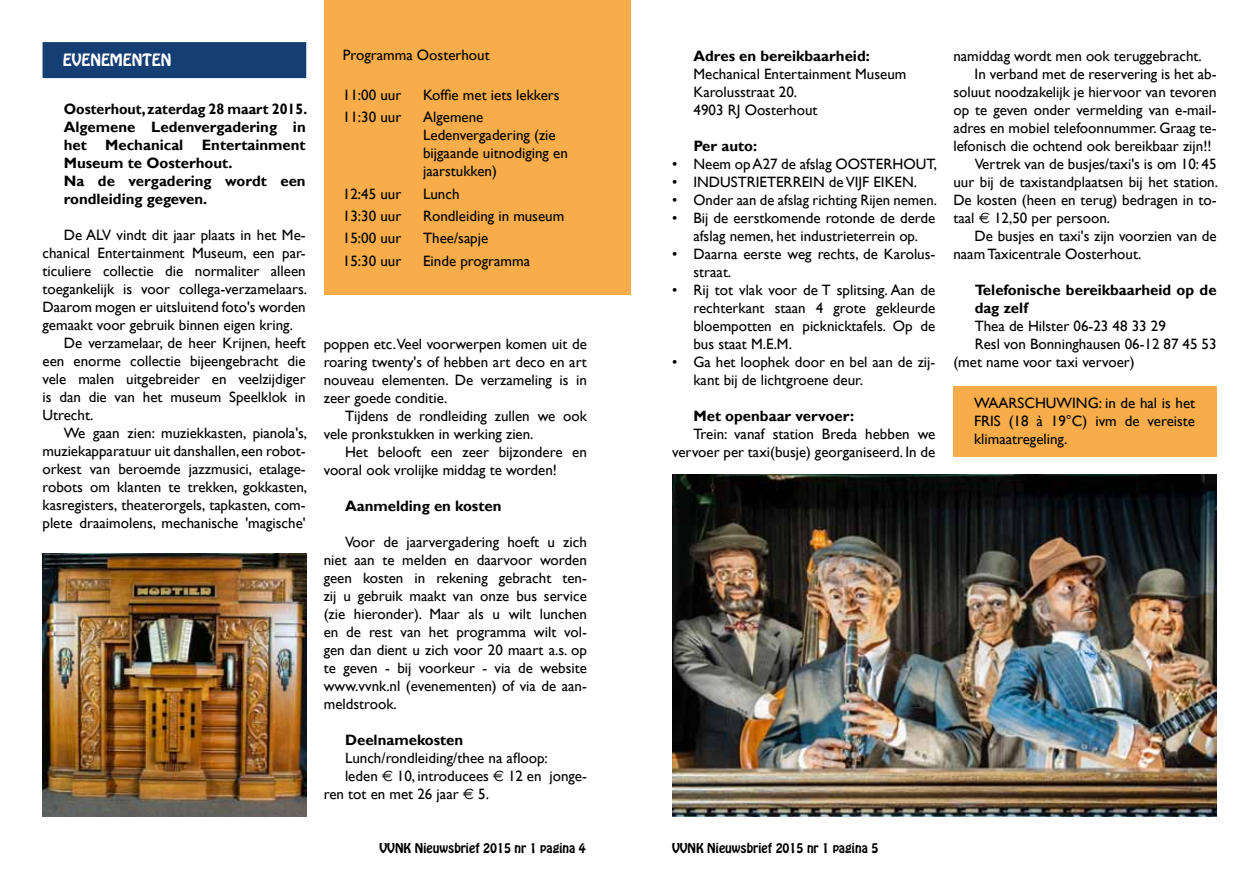
<style>
.page{position:relative;width:1259px;height:893px;background:#fff}
.page>*{position:absolute;margin:0;border:0;box-sizing:border-box;transform-origin:0 0}
.t1{font:15px/18px "Gill Sans";color:#000}
.t2{font:700 15px/18px "Gill Sans";color:#000;scale:.95 1}
.t3{font:700 15px/18px "Gill Sans";color:#000}
.t4{font:15px "Hobo Std";color:#fff}
.t5{font:12px "Hobo Std";color:#000}
.s1{font-family:"Euro Sig"}
.s2{font-family:"Arial"}
</style>
<div class="page">
<div style="left:46px;top:46px;width:256px;height:28px;background:#153f74"></div>
<div style="left:43px;top:42px;width:263px;height:36px;border:8px solid #153f74"></div>
<div style="left:324px;top:0;width:306px;height:295px;background:#f8ad4a"></div>
<img style="left:672px;top:474px;width:544px;height:342px">
<img style="left:43px;top:554px;width:264px;height:263px">
<div style="left:952px;top:386px;width:264px;height:70px;background:#f8ad4a"></div>
<p class="t4" style="left:63px;top:50px;width:39px">EVEnementen</p>
<p class="t2" style="left:64px;top:100px;width:258px">Oosterhout, zaterdag 28 maart 2015.<br>Algemene Ledenvergadering in het Mechanical Entertainment<br>Museum te Oosterhout.<br>Na de vergadering wordt een rondleiding gegeven.</p>
<p class="t1" style="left:64px;top:226px;width:243px">De ALV vindt dit jaar plaats in het Me-</p>
<p class="t1" style="left:42px;top:244px;width:265px">chanical Entertainment Museum, een par-</p>
<p class="t1" style="left:42px;top:262px;width:265px">ticuliere collectie die normaliter alleen</p>
<p class="t1" style="left:43px;top:280px;width:266px">toegankelijk is voor collega-verzamelaars.</p>
<p class="t1" style="left:42px;top:298px;width:265px">Daarom mogen er uitsluitend foto's worden</p>
<p class="t1" style="left:42px;top:316px;width:252px">gemaakt voor gebruik binnen eigen kring.</p>
<p class="t1" style="left:64px;top:334px;width:243px">De verzamelaar, de heer Krijnen, heeft</p>
<p class="t1" style="left:43px;top:352px;width:265px">een enorme collectie bijeengebracht die</p>
<p class="t1" style="left:43px;top:370px;width:265px">vele malen uitgebreider en veelzijdiger</p>
<p class="t1" style="left:42px;top:388px;width:265px">is dan die van het museum Speelklok in</p>
<p class="t1" style="left:43px;top:406px;width:52px">Utrecht.</p>
<p class="t1" style="left:64px;top:424px;width:245px">We gaan zien: muziekkasten, pianola's,</p>
<p class="t1" style="left:43px;top:442px;width:263px">muziekapparatuur uit danshallen,een robot-</p>
<p class="t1" style="left:42px;top:460px;width:263px">orkest van beroemde jazzmusici, etalage-</p>
<p class="t1" style="left:43px;top:478px;width:266px">robots om klanten te trekken, gokkasten,</p>
<p class="t1" style="left:43px;top:496px;width:265px">kasregisters, theaterorgels, tapkasten, com-</p>
<p class="t1" style="left:42px;top:514px;width:265px">plete draaimolens, mechanische 'magische'</p>
<p class="t1" style="left:343px;top:46px;width:148px">Programma Oosterhout</p>
<p class="t1" style="left:343px;top:86px;width:60px">11:00 uur</p>
<p class="t1" style="left:423px;top:86px;width:138px">Koffie met iets lekkers</p>
<p class="t1" style="left:343px;top:108px;width:60px">11:30 uur</p>
<p class="t1" style="left:423px;top:108px;width:146px">Algemene<br>Ledenvergadering (zie bijgaande uitnodiging en jaarstukken)</p>
<p class="t1" style="left:343px;top:185px;width:60px">12:45 uur</p>
<p class="t1" style="left:423px;top:185px;width:38px">Lunch</p>
<p class="t1" style="left:343px;top:207px;width:60px">13:30 uur</p>
<p class="t1" style="left:423px;top:207px;width:143px">Rondleiding in museum</p>
<p class="t1" style="left:343px;top:230px;width:60px">15:00 uur</p>
<p class="t1" style="left:423px;top:230px;width:67px">Thee/sapje</p>
<p class="t1" style="left:343px;top:252px;width:60px">15:30 uur</p>
<p class="t1" style="left:423px;top:252px;width:108px">Einde programma</p>
<p class="t1" style="left:324px;top:335px;width:265px;text-align:justify">poppen etc.Veel voorwerpen komen uit de roaring twenty's of hebben art deco en art nouveau elementen. De verzameling is in zeer goede conditie.</p>
<p class="t1" style="left:324px;top:407px;width:265px;text-indent:21px">Tijdens de rondleiding zullen we ook vele pronkstukken in werking zien.</p>
<p class="t1" style="left:324px;top:443px;width:265px;text-indent:21px">Het belooft een zeer bijzondere en vooral ook vrolijke middag te worden!</p>
<p class="t3" style="left:345px;top:497px;width:158px">Aanmelding en kosten</p>
<p class="t1" style="left:324px;top:533px;width:265px;text-align:justify;text-indent:21px">Voor de jaarvergadering hoeft u zich niet aan te melden en daarvoor worden geen kosten in rekening gebracht ten&shy;zij u gebruik maakt van onze bus service (zie hieronder). Maar als u wilt lunchen en de rest van het programma wilt vol&shy;gen dan dient u zich voor 20 maart a.s. op te geven - bij voorkeur - via de website www.vvnk.nl (evenementen) of via de aan&shy;meldstrook.</p>
<p class="t3" style="left:345px;top:731px;width:120px">Deelnamekosten</p>
<p class="t1" style="left:345px;top:749px;width:204px">Lunch/rondleiding/thee na afloop:</p>
<p class="t1" style="left:345px;top:767px;width:243px">leden <span class="s1">€</span> 10, introducees <span class="s1">€</span> 12 en jonge-</p>
<p class="t1" style="left:324px;top:785px;width:167px">ren tot en met 26 jaar <span class="s1">€</span> 5.</p>
<p class="t3" style="left:693px;top:47px;width:178px">Adres en bereikbaarheid:</p>
<p class="t1" style="left:693px;top:65px;width:214px">Mechanical Entertainment Museum<br>Karolusstraat 20.<br>4903 RJ Oosterhout</p>
<p class="t3" style="left:693px;top:137px;width:65px">Per auto:</p>
<p class="t1" style="left:672px;top:155px;width:266px">• Neem opA27 de afslag OOSTERHOUT,</p>
<p class="t1" style="left:672px;top:173px;width:246px">• INDUSTRIETERREIN deVIJF EIKEN.</p>
<p class="t1" style="left:672px;top:191px;width:266px">• Onder aan de afslag richting Rijen nemen.</p>
<p class="t1" style="left:672px;top:209px;width:265px;text-align:center">• Bij de eerstkomende rotonde de derde afslag nemen, het industrieterrein op.</p>
<p class="t1" style="left:693px;top:245px;width:243px;text-indent:-21px">• Daarna eerste weg rechts, de Karolus&shy;straat.</p>
<p class="t1" style="left:693px;top:281px;width:243px;text-align:justify;text-indent:-21px">• Rij tot vlak voor de T splitsing. Aan de rechterkant staan 4 grote gekleurde bloempotten en picknicktafels. Op de bus staat M.E.M.</p>
<p class="t1" style="left:693px;top:353px;width:243px;text-indent:-21px">• Ga het loophek door en bel aan de zij&shy;kant bij de lichtgroene deur.</p>
<p class="t3" style="left:693px;top:407px;width:162px">Met openbaar vervoer:</p>
<p class="t1" style="left:672px;top:425px;width:265px;text-align:right">Trein: vanaf station Breda hebben we vervoer per taxi(busje) georganiseerd. In de</p>
<p class="t5" style="left:379px;top:839px;width:208px">VVNK Nieuwsbrief 2015 nr 1 pagina 4</p>
<p class="t5" style="left:672px;top:839px;width:208px">VVNK Nieuwsbrief 2015 nr 1 pagina 5</p>
<p class="t1" style="left:953px;top:47px;width:250px">namiddag wordt men ook teruggebracht.</p>
<p class="t1" style="left:974px;top:65px;width:243px">In verband met de reservering is het ab-</p>
<p class="t1" style="left:953px;top:83px;width:265px">soluut noodzakelijk je hiervoor van tevoren</p>
<p class="t1" style="left:953px;top:101px;width:265px">op te geven onder vermelding van e-mail-</p>
<p class="t1" style="left:953px;top:119px;width:265px">adres en mobiel telefoonnummer. Graag te-</p>
<p class="t1" style="left:953px;top:137px;width:260px">lefonisch die ochtend ook bereikbaar zijn!!</p>
<p class="t1" style="left:974px;top:155px;width:243px">Vertrek van de busjes/taxi's is om 10: 45</p>
<p class="t1" style="left:953px;top:173px;width:266px">uur bij de taxistandplaatsen bij het station.</p>
<p class="t1" style="left:953px;top:191px;width:265px">De kosten (heen en terug) bedragen in to-</p>
<p class="t1" style="left:953px;top:209px;width:158px">taal <span class="s1">€</span> 12,50 per persoon.</p>
<p class="t1" style="left:974px;top:227px;width:243px">De busjes en taxi's zijn voorzien van de</p>
<p class="t1" style="left:953px;top:245px;width:189px">naamTaxicentrale Oosterhout.</p>
<p class="t3" style="left:974px;top:281px;width:243px">Telefonische bereikbaarheid op de dag zelf</p>
<p class="t1" style="left:974px;top:317px;width:193px">Thea de Hilster 06-23 48 33 29</p>
<p class="t1" style="left:974px;top:335px;width:243px">Resl von Bonninghausen 06-12 87 45 53</p>
<p class="t1" style="left:953px;top:353px;width:183px">(met name voor taxi vervoer)</p>
<p class="t1" style="left:974px;top:394px;width:223px;text-align:justify">WAARSCHUWING: in de hal is het FRIS (18 à 19<span class="s2">°</span>C) ivm de vereiste klimaatregeling.</p>
</div>
